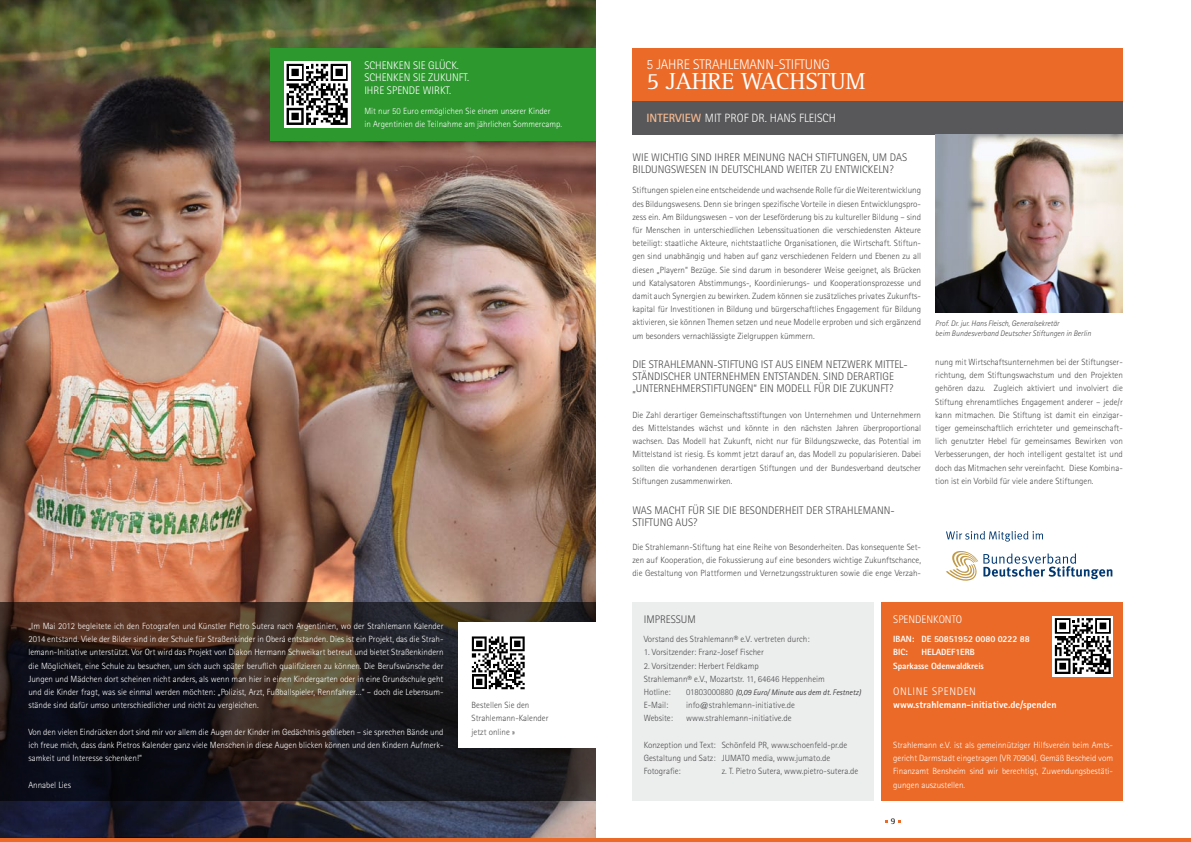
<style>
.page{position:relative;width:1191px;height:842px;background:#fff}
.page>*{position:absolute;margin:0;border:0;box-sizing:border-box;transform-origin:0 0}
.t1{font:34px "Rotis Serif";color:#fff}
.t2{font:24px "Rotis Serif";letter-spacing:-.01em;color:#fff}
.t3{font:300 14px "Rotis Sans Serif Pro";letter-spacing:-.01em;color:#fff}
.t4{font:300 12px "Rotis Sans Serif Pro";color:#fff}
.t5{font:300 11px/12px "Rotis Sans Serif Pro";color:#4b4b4d}
.t6{font:300 11px/12px "Rotis Sans Serif Pro";color:#fff}
.t7{font:300 11px "Rotis Sans Serif Pro";letter-spacing:.06em;color:#fff}
.t8{font:800 10px "Rotis Sans Serif Pro";color:#fff}
.t9{font:300 9px/13.2px "Rotis Sans Serif Pro";color:#4b4b4d;text-align:justify}
.t10{font:300 9px/13.2px "Rotis Sans Serif Pro";color:#fff;text-align:justify}
.t11{font:800 9px/13.2px "Rotis Sans Serif Pro";letter-spacing:-.01em;color:#fff}
.t12{font:9px "Rotis Serif";color:#000}
.t13{font:italic 300 8px/10px "Rotis Sans Serif Pro";color:#4b4b4d}
.t14{font:italic 8px "Rotis Sans Serif Pro";color:#3e3d40}
.s1{font-weight:700;color:#f7b98f}
.s2{font-weight:300;font-style:normal;font-size:9px;color:#4b4b4d}
</style>
<div class="page">
<img style="left:0;top:0;width:595px;height:838px">
<svg style="left:0;top:603px;width:595px;height:198px;background:#251e1e"></svg>
<div style="left:458px;top:622px;width:137px;height:126px;background:#fff"></div>
<svg style="left:472px;top:636px;width:52px;height:53px"></svg>
<div style="left:632px;top:101px;width:490px;height:33px;background:#58585a"></div>
<img style="left:935px;top:134px;width:187px;height:178px">
<svg style="left:946px;top:551px;width:166px;height:30px"></svg>
<svg style="left:946px;top:531px;width:97px;height:10px"></svg>
<div style="left:632px;top:48px;width:491px;height:53px;background:#eb6a27"></div>
<div style="left:632px;top:603px;width:241px;height:198px;background:#eceded"></div>
<div style="left:882px;top:603px;width:241px;height:198px;background:#eb6a27"></div>
<div style="left:270px;top:48px;width:325px;height:93px;background:#2c982e"></div>
<svg style="left:284px;top:61px;width:66px;height:66px"></svg>
<svg style="left:286px;top:64px;width:62px;height:61px;background:#7b7b7b"></svg>
<svg style="left:1052px;top:616px;width:61px;height:60px"></svg>
<svg style="left:1054px;top:618px;width:56px;height:56px;background:#7c7c7c"></svg>
<hr style="left:0;top:838px;width:1191px;height:4px;background:#eb6a27">
<p class="t6" style="left:364px;top:59px;width:106px">Schenken Sie Glück.<br>Schenken Sie Zukunft.</p>
<p class="t6" style="left:364px;top:85px;width:88px">I hre Spende wirkt.</p>
<p class="t10" style="left:364px;top:105px;width:199px">M it nur 50 Euro ermöglichen Sie einem unserer Kinder<br>in Argentinien die Teilnahme am jährlichen Sommercamp.</p>
<p class="t10" style="left:28px;top:619px;width:417px">„I m Mai 2012 begleitete ich den Fotografen und Künstler Pietro Sutera nach Argentinien, wo der Strahlemann Kalender 2014 entstand. Viele der Bilder sind in der Schule für Straßenkinder in Oberá entstanden. Dies ist ein Projekt, das die Strah&shy;lemann-I nitiative unterstützt. Vor Ort wird das Projekt von Diakon Hermann Schweikart betreut und bietet Straßenkindern die Möglichkeit, eine Schule zu besuchen, um sich auch später beruflich qualifizieren zu können. Die Berufswünsche der Jungen und Mädchen dort scheinen nicht anders, als wenn man hier in einen Kindergarten oder in eine Grundschule geht und die Kinder fragt, was sie einmal werden möchten: „Polizist, Arzt, Fußballspieler, Rennfahrer…“ – doch die Lebensum&shy;stände sind dafür umso unterschiedlicher und nicht zu vergleichen.</p>
<p class="t10" style="left:28px;top:725px;width:416px">Von den vielen Eindrücken dort sind mir vor allem die Augen der Kinder im Gedächtnis geblieben – sie sprechen Bände und ich freue mich, dass dank Pietros Kalender ganz viele Menschen in diese Augen blicken können und den Kindern Aufmerk&shy;samkeit und I nteresse schenken!“</p>
<p class="t10" style="left:28px;top:778px;width:44px">Annabel Lies</p>
<p class="t9" style="left:471px;top:699px;width:78px;text-align:left">Bestellen Sie den<br>Strahlemann-Kalender jetzt online »</p>
<h3 class="t3" style="left:646px;top:57px;width:185px">5 Jahre Strahlemann-Stiftung</h3>
<h2 class="t2" style="left:646px;top:67px;width:220px">5 JAHRE WACHSTUM</h2>
<h1 class="t1" style="left:647px;top:57px;width:62px">WIR</h1>
<h3 class="t4" style="left:646px;top:111px;width:189px"><span class="s1">I NTERVIEW</span> mit Prof Dr. Hans FLEISCH</h3>
<p class="t5" style="left:632px;top:152px;width:276px">Wie wichtig sind I hrer M einung nach Stiftungen, um das<br>Bildungswesen in Deutschland weiter zu entwickeln?</p>
<p class="t9" style="left:632px;top:184px;width:290px">Stiftungen spielen eine entscheidende und wachsende Rolle für die Weiterentwicklung des Bildungswesens. Denn sie bringen spezifische Vorteile in diesen Entwicklungspro&shy;zess ein. Am Bildungswesen – von der Leseförderung bis zu kultureller Bildung – sind für Menschen in unterschiedlichen Lebenssituationen die verschiedensten Akteure beteiligt: staatliche Akteure, nichtstaatliche Organisationen, die Wirtschaft. Stiftun&shy;gen sind unabhängig und haben auf ganz verschiedenen Feldern und Ebenen zu all diesen „Playern“ Bezüge. Sie sind darum in besonderer Weise geeignet, als Brücken und Katalysatoren Abstimmungs-, Koordinierungs- und Kooperationsprozesse und damit auch Synergien zu bewirken. Zudem können sie zusätzliches privates Zukunfts&shy;kapital für I nvestitionen in Bildung und bürgerschaftliches Engagement für Bildung aktivieren, sie können Themen setzen und neue Modelle erproben und sich ergänzend um besonders vernachlässigte Zielgruppen kümmern.</p>
<p class="t5" style="left:632px;top:359px;width:277px">Die Strahlemann-Stiftung ist aus einem N etzwerk mittel&shy;ständischer U nternehmen entstanden. Sind derartige<br>„U nternehmerstiftungen“ ein Modell für die Zukunft?</p>
<p class="t9" style="left:632px;top:408px;width:290px">Die Zahl derartiger Gemeinschaftsstiftungen von U nternehmen und U nternehmern des M ittelstandes wächst und könnte in den nächsten Jahren überproportional wachsen. Das Modell hat Zukunft, nicht nur für Bildungszwecke, das Potential im M ittelstand ist riesig. Es kommt jetzt darauf an, das Modell zu popularisieren. Dabei sollten die vorhandenen derartigen Stiftungen und der Bundesverband deutscher Stiftungen zusammenwirken.</p>
<p class="t5" style="left:632px;top:504px;width:264px">Was macht für Sie die Besonderheit der Strahlemann-<br>Stiftung aus?</p>
<p class="t9" style="left:632px;top:540px;width:290px">Die Strahlemann-Stiftung hat eine Reihe von Besonderheiten. Das konsequente Set&shy;zen auf Kooperation, die Fokussierung auf eine besonders wichtige Zukunftschance, die Gestaltung von Plattformen und Vernetzungsstrukturen sowie die enge Verzah-</p>
<p class="t13" style="left:935px;top:318px;width:157px">Prof. Dr. jur. Hans Fleisch, Generalsekretär<br>beim Bundesverband Deutscher Stiftungen in Berlin</p>
<p class="t9" style="left:935px;top:355px;width:189px">nung mit Wirtschaftsunternehmen bei der Stiftungser&shy;richtung, dem Stiftungswachstum und den Projekten gehören dazu. Zugleich aktiviert und involviert die Stiftung ehrenamtliches Engagement anderer – jede/r kann mitmachen. Die Stiftung ist damit ein einzigar&shy;tiger gemeinschaftlich errichteter und gemeinschaft&shy;lich genutzter Hebel für gemeinsames Bewirken von Verbesserungen, der hoch intelligent gestaltet ist und doch das M itmachen sehr vereinfacht. Diese Kombina&shy;tion ist ein Vorbild für viele andere Stiftungen.</p>
<p class="t5" style="left:643px;top:614px;width:54px">I mpressum</p>
<p class="t9" style="left:643px;top:633px;width:167px">Vorstand des Strahlemann® e.V. vertreten durch:</p>
<p class="t9" style="left:643px;top:646px;width:122px">1. Vorsitzender: Franz-Josef Fischer</p>
<p class="t9" style="left:643px;top:659px;width:183px;text-align:left">2. Vorsitzender: Herbert Feldkamp<br>Strahlemann® e.V., Mozartstr. 11, 64646 Heppenheim<br>Hotline:</p>
<p class="t14" style="left:686px;top:688px;width:176px"><span class="s2">01803000880</span> (0,09 Euro/ Minute aus dem dt. Festnetz)</p>
<p class="t9" style="left:643px;top:699px;width:26px">E-Mail:</p>
<p class="t9" style="left:686px;top:699px;width:110px">info@strahlemann-initiative.de</p>
<p class="t9" style="left:643px;top:712px;width:31px">Website:</p>
<p class="t9" style="left:686px;top:712px;width:107px">www.strahlemann-initiative.de</p>
<p class="t9" style="left:643px;top:738px;width:205px">Konzeption und Text: Schönfeld PR, www.schoenfeld-pr.de<br>Gestaltung und Satz: JUMA</p>
<p class="t9" style="left:741px;top:751px;width:90px">TO media, www.jumato.de</p>
<p class="t9" style="left:643px;top:765px;width:38px">Fotografie:</p>
<p class="t9" style="left:721px;top:765px;width:138px">z. T. Pietro Sutera, www.pietro-sutera.de</p>
<p class="t6" style="left:893px;top:614px;width:70px">Spendenkonto</p>
<p class="t11" style="left:893px;top:633px;width:138px">IBAN: DE 50851952 0080 0222 88<br>BIC:</p>
<p class="t11" style="left:893px;top:646px;width:92px;text-indent:28px">HELADEF1ERB<br>Sparkasse Odenwaldkreis</p>
<p class="t7" style="left:893px;top:685px;width:84px">Online Spenden</p>
<p class="t8" style="left:893px;top:698px;width:165px">www.strahlemann-initiative.de/spenden</p>
<p class="t10" style="left:893px;top:738px;width:221px">Strahlemann e.V. ist als gemeinnütziger H ilfsverein beim Amts&shy;gericht Darmstadt eingetragen (VR 70904). Gemäß Bescheid vom Finanzamt Bensheim sind wir berechtigt, Zuwendungsbestäti&shy;gungen auszustellen.</p>
<p class="t12" style="left:891px;top:816px;width:6px">9</p>
</div>
